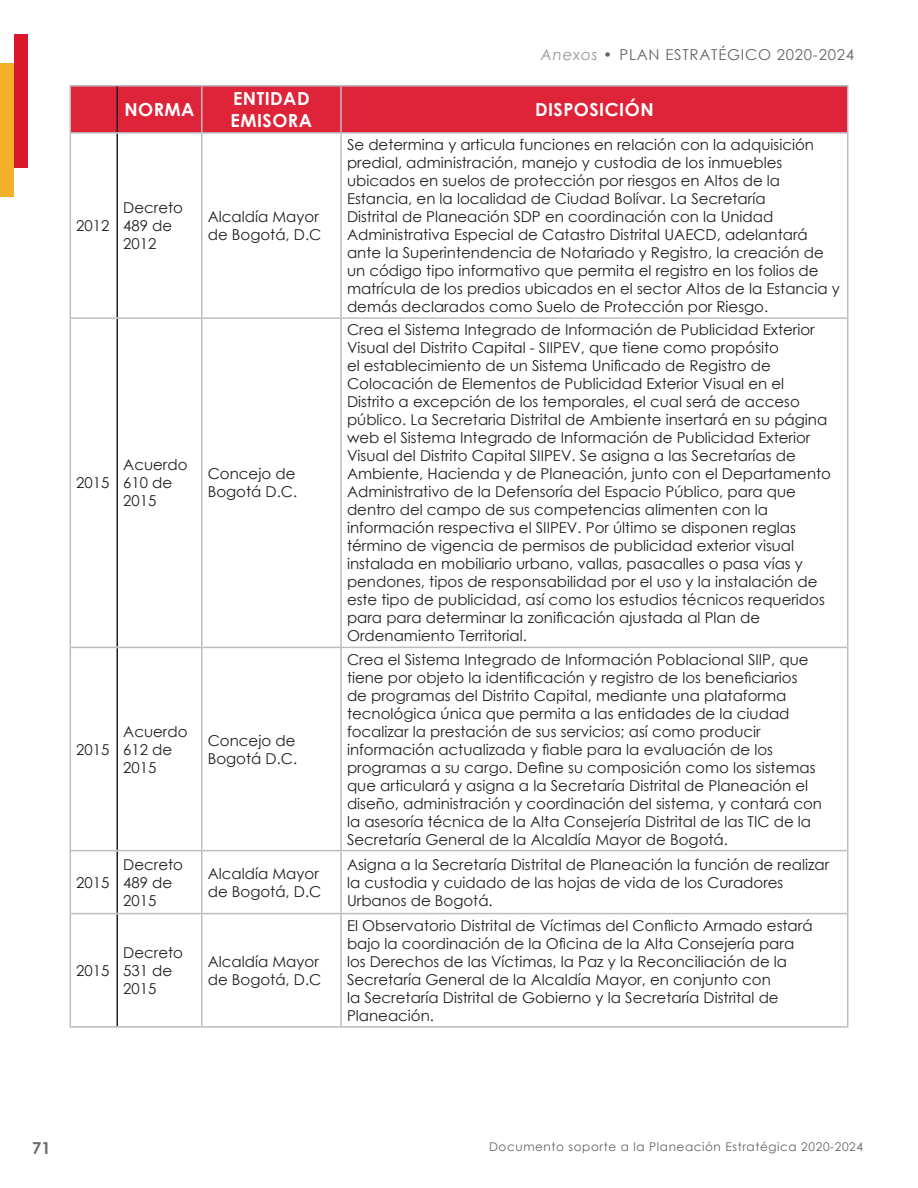
<style>
.page{position:relative;width:918px;height:1188px;background:#fff}
.page>*{position:absolute;margin:0;border:0;box-sizing:border-box;transform-origin:0 0}
.t1{font:700 18px/21.6px "Century Gothic";letter-spacing:.025em;color:#fff}
.t2{font:700 16.5px "Century Gothic";color:#6c6d70}
.t3{font:15px/18px "Century Gothic";color:#231f20}
.t4{font:15px "Century Gothic";letter-spacing:.05em;color:#636366}
.t5{font:italic 15px "Century Gothic";letter-spacing:.05em;color:#939598}
.t6{font:12px "Century Gothic";letter-spacing:.05em;color:#636366}
.s1{color:#636366}
</style>
<div class="page">
<div style="left:0;top:64px;width:14px;height:133px;background:#f5b02b"></div>
<div style="left:14px;top:34px;width:14px;height:134px;background:#da172d"></div>
<div style="left:71px;top:87px;width:776px;height:45px;background:#df2439"></div>
<hr style="left:70px;top:134px;width:1px;height:184px;background:#bcbdc0">
<hr style="left:201px;top:134px;width:2px;height:183px;background:#bcbdc0">
<hr style="left:847px;top:134px;width:1px;height:184px;background:#bcbdc0">
<hr style="left:70px;top:318px;width:1px;height:329px;background:#bcbdc0">
<hr style="left:201px;top:319px;width:2px;height:328px;background:#bcbdc0">
<hr style="left:847px;top:318px;width:1px;height:329px;background:#bcbdc0">
<hr style="left:70px;top:647px;width:1px;height:204px;background:#bcbdc0">
<hr style="left:201px;top:648px;width:2px;height:202px;background:#bcbdc0">
<hr style="left:847px;top:647px;width:1px;height:204px;background:#bcbdc0">
<hr style="left:70px;top:851px;width:1px;height:63px;background:#bcbdc0">
<hr style="left:201px;top:851px;width:2px;height:62px;background:#bcbdc0">
<hr style="left:847px;top:851px;width:1px;height:63px;background:#bcbdc0">
<hr style="left:70px;top:914px;width:1px;height:112px;background:#bcbdc0">
<hr style="left:201px;top:914px;width:2px;height:112px;background:#bcbdc0">
<hr style="left:847px;top:914px;width:1px;height:112px;background:#bcbdc0">
<hr style="left:70px;top:1026px;width:47px;height:2px;background:#bcbdc0">
<hr style="left:117px;top:1026px;width:85px;height:2px;background:#bcbdc0">
<hr style="left:202px;top:1026px;width:139px;height:2px;background:#bcbdc0">
<hr style="left:341px;top:1026px;width:507px;height:2px;background:#bcbdc0">
<hr style="left:116px;top:134px;width:2px;height:183px;background:#231f20">
<hr style="left:116px;top:319px;width:2px;height:328px;background:#231f20">
<hr style="left:116px;top:648px;width:2px;height:202px;background:#231f20">
<hr style="left:116px;top:851px;width:2px;height:62px;background:#231f20">
<hr style="left:116px;top:914px;width:2px;height:112px;background:#231f20">
<hr style="left:340px;top:134px;width:2px;height:183px;background:#bcbdc0">
<hr style="left:71px;top:317px;width:46px;height:2px;background:#bcbdc0">
<hr style="left:117px;top:317px;width:85px;height:2px;background:#bcbdc0">
<hr style="left:202px;top:317px;width:139px;height:2px;background:#bcbdc0">
<hr style="left:341px;top:317px;width:506px;height:2px;background:#bcbdc0">
<hr style="left:340px;top:319px;width:2px;height:328px;background:#bcbdc0">
<hr style="left:71px;top:647px;width:46px;height:1px;background:#bcbdc0">
<hr style="left:117px;top:647px;width:85px;height:1px;background:#bcbdc0">
<hr style="left:202px;top:647px;width:139px;height:1px;background:#bcbdc0">
<hr style="left:341px;top:647px;width:506px;height:1px;background:#bcbdc0">
<hr style="left:340px;top:648px;width:2px;height:202px;background:#bcbdc0">
<hr style="left:71px;top:850px;width:46px;height:1px;background:#bcbdc0">
<hr style="left:117px;top:850px;width:85px;height:1px;background:#bcbdc0">
<hr style="left:202px;top:850px;width:139px;height:1px;background:#bcbdc0">
<hr style="left:341px;top:850px;width:506px;height:1px;background:#bcbdc0">
<hr style="left:340px;top:851px;width:2px;height:62px;background:#bcbdc0">
<hr style="left:71px;top:913px;width:46px;height:1px;background:#bcbdc0">
<hr style="left:117px;top:913px;width:85px;height:1px;background:#bcbdc0">
<hr style="left:202px;top:913px;width:139px;height:1px;background:#bcbdc0">
<hr style="left:341px;top:913px;width:506px;height:1px;background:#bcbdc0">
<hr style="left:340px;top:914px;width:2px;height:112px;background:#bcbdc0">
<hr style="left:70px;top:85px;width:47px;height:2px;background:#bcbdc0">
<hr style="left:70px;top:87px;width:1px;height:45px;background:#bcbdc0">
<hr style="left:117px;top:85px;width:85px;height:2px;background:#bcbdc0">
<hr style="left:202px;top:85px;width:139px;height:2px;background:#bcbdc0">
<hr style="left:201px;top:87px;width:2px;height:45px;background:#bcbdc0">
<hr style="left:341px;top:85px;width:507px;height:2px;background:#bcbdc0">
<hr style="left:847px;top:87px;width:1px;height:45px;background:#bcbdc0">
<hr style="left:70px;top:132px;width:47px;height:2px;background:#bcbdc0">
<hr style="left:117px;top:132px;width:85px;height:2px;background:#bcbdc0">
<hr style="left:202px;top:132px;width:139px;height:2px;background:#bcbdc0">
<hr style="left:341px;top:132px;width:507px;height:2px;background:#bcbdc0">
<hr style="left:116px;top:87px;width:2px;height:45px;background:#231f20">
<hr style="left:340px;top:87px;width:2px;height:45px;background:#bcbdc0">
<p class="t3" style="left:76px;top:216px;width:35px">2012</p>
<p class="t3" style="left:76px;top:474px;width:35px">2015</p>
<p class="t3" style="left:76px;top:740px;width:35px">2015</p>
<p class="t3" style="left:76px;top:873px;width:35px">2015</p>
<p class="t3" style="left:76px;top:961px;width:35px">2015</p>
<p class="t5" style="left:541px;top:44px;width:73px">Anexos <span class="s1">•</span></p>
<p class="t4" style="left:619px;top:44px;width:236px">PLAN ESTRATÉGICO 2020-2024</p>
<p class="t1" style="left:124px;top:98px;width:72px">NORMA</p>
<p class="t1" style="left:231px;top:87px;width:83px">ENTIDAD<br>EMISORA</p>
<p class="t1" style="left:535px;top:98px;width:120px">DISPOSICIÓN</p>
<p class="t3" style="left:123px;top:198px;width:61px">Decreto<br>489 de<br>2012</p>
<p class="t3" style="left:208px;top:207px;width:115px">Alcaldía Mayor de Bogotá, D.C</p>
<p class="t3" style="left:123px;top:456px;width:66px">Acuerdo<br>610 de<br>2015</p>
<p class="t3" style="left:208px;top:465px;width:91px">Concejo de<br>Bogotá D.C.</p>
<p class="t3" style="left:123px;top:722px;width:66px">Acuerdo<br>612 de<br>2015</p>
<p class="t3" style="left:208px;top:731px;width:91px">Concejo de<br>Bogotá D.C.</p>
<p class="t3" style="left:347px;top:135px;width:494px">Se determina y articula funciones en relación con la adquisición predial, administración, manejo y custodia de los inmuebles ubicados en suelos de protección por riesgos en Altos de la Estancia, en la localidad de Ciudad Bolívar. La Secretaría<br>Distrital de Planeación SDP en coordinación con la Unidad Administrativa Especial de Catastro Distrital UAECD, adelantará ante la Superintendencia de Notariado y Registro, la creación de un código tipo informativo que permita el registro en los folios de matrícula de los predios ubicados en el sector Altos de la Estancia y demás declarados como Suelo de Protección por Riesgo.</p>
<p class="t3" style="left:347px;top:321px;width:486px">Crea el Sistema Integrado de Información de Publicidad Exterior Visual del Distrito Capital - SIIPEV, que tiene como propósito<br>el establecimiento de un Sistema Unificado de Registro de Colocación de Elementos de Publicidad Exterior Visual en el Distrito a excepción de los temporales, el cual será de acceso público. La Secretaria Distrital de Ambiente insertará en su página web el Sistema Integrado de Información de Publicidad Exterior Visual del Distrito Capital SIIPEV. Se asigna a las Secretarías de Ambiente, Hacienda y de Planeación, junto con el Departamento Administrativo de la Defensoría del Espacio Público, para que dentro del campo de sus competencias alimenten con la información respectiva el SIIPEV. Por último se disponen reglas término de vigencia de permisos de publicidad exterior visual instalada en mobiliario urbano, vallas, pasacalles o pasa vías y pendones, tipos de responsabilidad por el uso y la instalación de este tipo de publicidad, así como los estudios técnicos requeridos para para determinar la zonificación ajustada al Plan de Ordenamiento Territorial.</p>
<p class="t3" style="left:347px;top:650px;width:477px">Crea el Sistema Integrado de Información Poblacional SIIP, que tiene por objeto la identificación y registro de los beneficiarios<br>de programas del Distrito Capital, mediante una plataforma tecnológica única que permita a las entidades de la ciudad focalizar la prestación de sus servicios; así como producir información actualizada y fiable para la evaluación de los programas a su cargo. Define su composición como los sistemas que articulará y asigna a la Secretaría Distrital de Planeación el diseño, administración y coordinación del sistema, y contará con la asesoría técnica de la Alta Consejería Distrital de las TIC de la Secretaría General de la Alcaldía Mayor de Bogotá.</p>
<p class="t3" style="left:123px;top:855px;width:61px">Decreto<br>489 de<br>2015</p>
<p class="t3" style="left:208px;top:864px;width:115px">Alcaldía Mayor de Bogotá, D.C</p>
<p class="t3" style="left:347px;top:855px;width:484px">Asigna a la Secretaría Distrital de Planeación la función de realizar la custodia y cuidado de las hojas de vida de los Curadores<br>Urbanos de Bogotá.</p>
<p class="t3" style="left:123px;top:943px;width:61px">Decreto<br>531 de<br>2015</p>
<p class="t3" style="left:208px;top:952px;width:115px">Alcaldía Mayor de Bogotá, D.C</p>
<p class="t3" style="left:347px;top:916px;width:467px">El Observatorio Distrital de Víctimas del Conflicto Armado estará bajo la coordinación de la Oficina de la Alta Consejería para los Derechos de las Víctimas, la Paz y la Reconciliación de la Secretaría General de la Alcaldía Mayor, en conjunto con<br>la Secretaría Distrital de Gobierno y la Secretaría Distrital de Planeación.</p>
<p class="t2" style="left:32px;top:1136px;width:20px">71</p>
<p class="t6" style="left:489px;top:1138px;width:376px">Documento soporte a la Planeación Estratégica 2020-2024</p>
</div>
